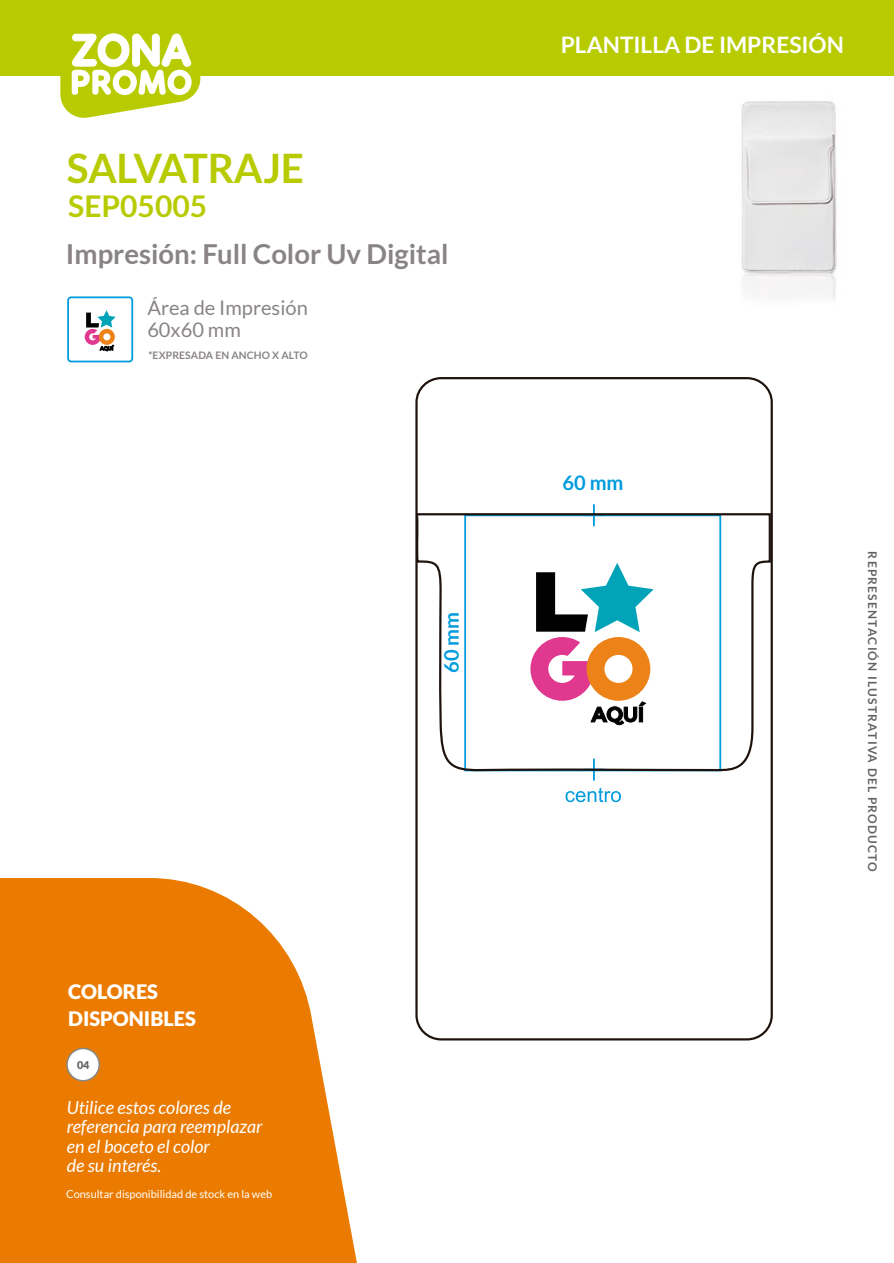
<style>
.page{position:relative;width:894px;height:1263px;background:#fff}
.page>*{position:absolute;margin:0;border:0;box-sizing:border-box;transform-origin:0 0}
.t1{font:700 40.65px "Lato";letter-spacing:-.01em;color:#b7cb00}
.t2{font:700 30px "Lato";color:#b7cb00}
.t3{font:700 27.45px "Lato";color:#888483}
.t4{font:700 22.65px "Lato";color:#fff}
.t5{font:20.1px/21.8px "Lato";color:#888483}
.t6{font:700 20.1px "Lato";color:#009cde}
.t7{font:900 19.95px/26.5px "Lato";color:#fff}
.t8{font:italic 18px/19.5px "Lato";color:#fff}
.t9{font:700 12px "Lato";letter-spacing:.1em;color:#626260}
.t10{font:10.95px "Lato";color:#fff}
.t11{font:900 10.65px "Lato";color:#606060}
.t12{font:700 10.35px "Lato";letter-spacing:.01em;color:#888483}
</style>
<div class="page">
<svg style="left:0;top:878px;width:426px;height:385px;fill:#eb7b00"></svg>
<div style="left:67px;top:1048px;width:32px;height:33px;background:#fff;border-radius:50%"></div>
<div style="left:66px;top:1048px;width:34px;height:33px;border:2px solid #878787;border-radius:50%"></div>
<div style="left:0;top:0;width:894px;height:76px;background:#b7cb00"></div>
<svg style="left:60px;top:33px;width:140px;height:85px"></svg>
<hr style="left:593px;top:759px;width:2px;height:21px;background:#009cde">
<hr style="left:593px;top:504px;width:2px;height:22px;background:#009cde">
<svg style="left:566px;top:788px;width:55px;height:14px"></svg>
<img style="left:741px;top:101px;width:96px;height:198px">
<svg style="left:415px;top:512px;width:357px;height:261px"></svg>
<svg style="left:530px;top:563px;width:124px;height:162px"></svg>
<svg style="left:85px;top:310px;width:31px;height:41px"></svg>
<div style="left:67px;top:296px;width:66px;height:66px;border:2px solid #009cde;border-radius:3px"></div>
<h1 class="t1" style="left:67px;top:145px;width:239px">SALVATRAJE</h1>
<h2 class="t2" style="left:68px;top:189px;width:140px">SEP05005</h2>
<h3 class="t3" style="left:66px;top:238px;width:384px">Impresión: Full Color Uv Digital</h3>
<p class="t5" style="left:147px;top:297px;width:162px">Área de Impresión<br>60x60 mm</p>
<p class="t12" style="left:148px;top:349px;width:161px">*EXPRESADA EN ANCHO X ALTO</p>
<p class="t7" style="left:68px;top:978px;width:129px">COLORES<br>DISPONIBLES</p>
<p class="t11" style="left:77px;top:1058px;width:14px">04</p>
<p class="t8" style="left:67px;top:1098px;width:197px">Utilice estos colores de referencia para reemplazar en el boceto el color<br>de su interés.</p>
<p class="t10" style="left:66px;top:1188px;width:208px">Consultar disponibilidad de stock en la web</p>
<p class="t6" style="left:440px;top:673px;width:62px;rotate:-90deg">60 mm</p>
<p class="t4" style="left:561px;top:32px;width:285px">PLANTILLA DE IMPRESIÓN</p>
<p class="t6" style="left:563px;top:471px;width:62px">60 mm</p>
<p class="t9" style="left:879px;top:551px;width:322px;rotate:90deg">REPRESENTACIÓN ILUSTRATIVA DEL PRODUCTO</p>
</div>
